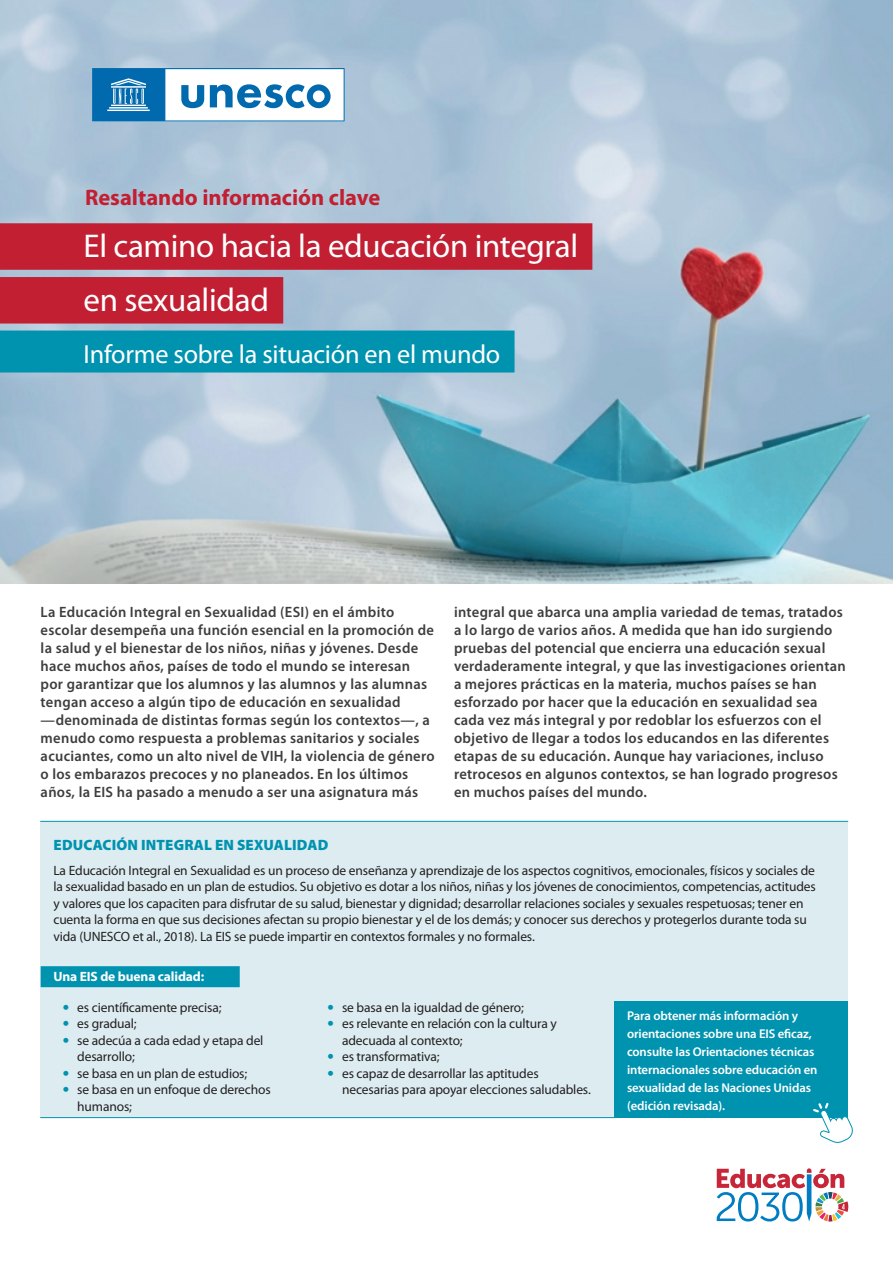
<style>
.page{position:relative;width:893px;height:1263px;background:#fff}
.page>*{position:absolute;margin:0;border:0;box-sizing:border-box;transform-origin:0 0}
.t1{font:33px/53.7px "Myriad Pro";letter-spacing:-.01em;color:#fff}
.t2{font:26.25px "Myriad Pro";letter-spacing:-.01em;color:#fff}
.t3{font:700 22.5px "Myriad Pro";color:#c21f32}
.t4{font:600 15px/18px "Myriad Pro";letter-spacing:.02em;color:#3e3e3f}
.t5{font:900 15px "Myriad Pro";letter-spacing:.01em;color:#0093b0}
.t6{font:13.5px/16.5px "Myriad Pro";letter-spacing:-.01em;color:#231f20}
.t7{font:700 13.5px "Myriad Pro";letter-spacing:-.01em;color:#fff}
.t8{font:600 12.75px/18px "Myriad Pro";letter-spacing:-.01em;color:#fff}
</style>
<div class="page">
<img style="left:0;top:0;width:893px;height:583px">
<svg style="left:717px;top:1168px;width:132px;height:53px"></svg>
<div style="left:41px;top:821px;width:807px;height:297px;background:#dcecf1"></div>
<div style="left:614px;top:1001px;width:234px;height:117px;background:#0093b0"></div>
<svg style="left:813px;top:1103px;width:40px;height:40px"></svg>
<div style="left:41px;top:966px;width:199px;height:21px;background:#0093b0"></div>
<hr style="left:40px;top:821px;width:808px;height:1px;background:#0093b0">
<hr style="left:40px;top:1117px;width:574px;height:1px;background:#0093b0">
<div style="left:0;top:223px;width:592px;height:47px;background:#c21f32"></div>
<div style="left:0;top:277px;width:283px;height:47px;background:#c21f32"></div>
<div style="left:0;top:330px;width:515px;height:42px;background:#0093b0"></div>
<svg style="left:92px;top:68px;width:253px;height:54px"></svg>
<h3 class="t3" style="left:85px;top:183px;width:297px">Resaltando información clave</h3>
<h1 class="t1" style="left:84px;top:219px;width:496px">El camino hacia la educación integral en sexualidad</h1>
<h2 class="t2" style="left:84px;top:338px;width:418px">Informe sobre la situación en el mundo</h2>
<p class="t4" style="left:41px;top:603px;width:395px">La Educación Integral en Sexualidad (ESI) en el ámbito escolar desempeña una función esencial en la promoción de la salud y el bienestar de los niños, niñas y jóvenes. Desde hace muchos años, países de todo el mundo se interesan por garantizar que los alumnos y las alumnos y las alumnas tengan acceso a algún tipo de educación en sexualidad —denominada de distintas formas según los contextos—, a menudo como respuesta a problemas sanitarios y sociales acuciantes, como un alto nivel de VIH, la violencia de género o los embarazos precoces y no planeados. En los últimos años, la EIS ha pasado a menudo a ser una asignatura más</p>
<p class="t4" style="left:454px;top:603px;width:393px">integral que abarca una amplia variedad de temas, tratados a lo largo de varios años. A medida que han ido surgiendo pruebas del potencial que encierra una educación sexual verdaderamente integral, y que las investigaciones orientan a mejores prácticas en la materia, muchos países se han esforzado por hacer que la educación en sexualidad sea cada vez más integral y por redoblar los esfuerzos con el objetivo de llegar a todos los educandos en las diferentes etapas de su educación. Aunque hay variaciones, incluso retrocesos en algunos contextos, se han logrado progresos en muchos países del mundo.</p>
<p class="t5" style="left:54px;top:834px;width:276px">EDUCACIÓN INTEGRAL EN SEXUALIDAD</p>
<p class="t6" style="left:53px;top:862px;width:764px">La Educación Integral en Sexualidad es un proceso de enseñanza y aprendizaje de los aspectos cognitivos, emocionales, físicos y sociales de la sexualidad basado en un plan de estudios. Su objetivo es dotar a los niños, niñas y los jóvenes de conocimientos, competencias, actitudes y valores que los capaciten para disfrutar de su salud, bienestar y dignidad; desarrollar relaciones sociales y sexuales respetuosas; tener en cuenta la forma en que sus decisiones afectan su propio bienestar y el de los demás; y conocer sus derechos y protegerlos durante toda su vida (UNESCO et al., 2018). La EIS se puede impartir en contextos formales y no formales.</p>
<p class="t7" style="left:53px;top:967px;width:152px">Una EIS de buena calidad:</p>
<p class="t6" style="left:77px;top:998px;width:195px">es científicamente precisa;<br>es gradual;<br>se adecúa a cada edad y etapa del desarrollo;<br>se basa en un plan de estudios;<br>se basa en un enfoque de derechos humanos;</p>
<p class="t6" style="left:342px;top:998px;width:250px">se basa en la igualdad de género;<br>es relevante en relación con la cultura y adecuada al contexto;<br>es transformativa;<br>es capaz de desarrollar las aptitudes necesarias para apoyar elecciones saludables.</p>
<p class="t8" style="left:627px;top:1006px;width:192px">Para obtener más información y orientaciones sobre una EIS eficaz, consulte las Orientaciones técnicas internacionales sobre educación en sexualidad de las Naciones Unidas (edición revisada).</p>
</div>
